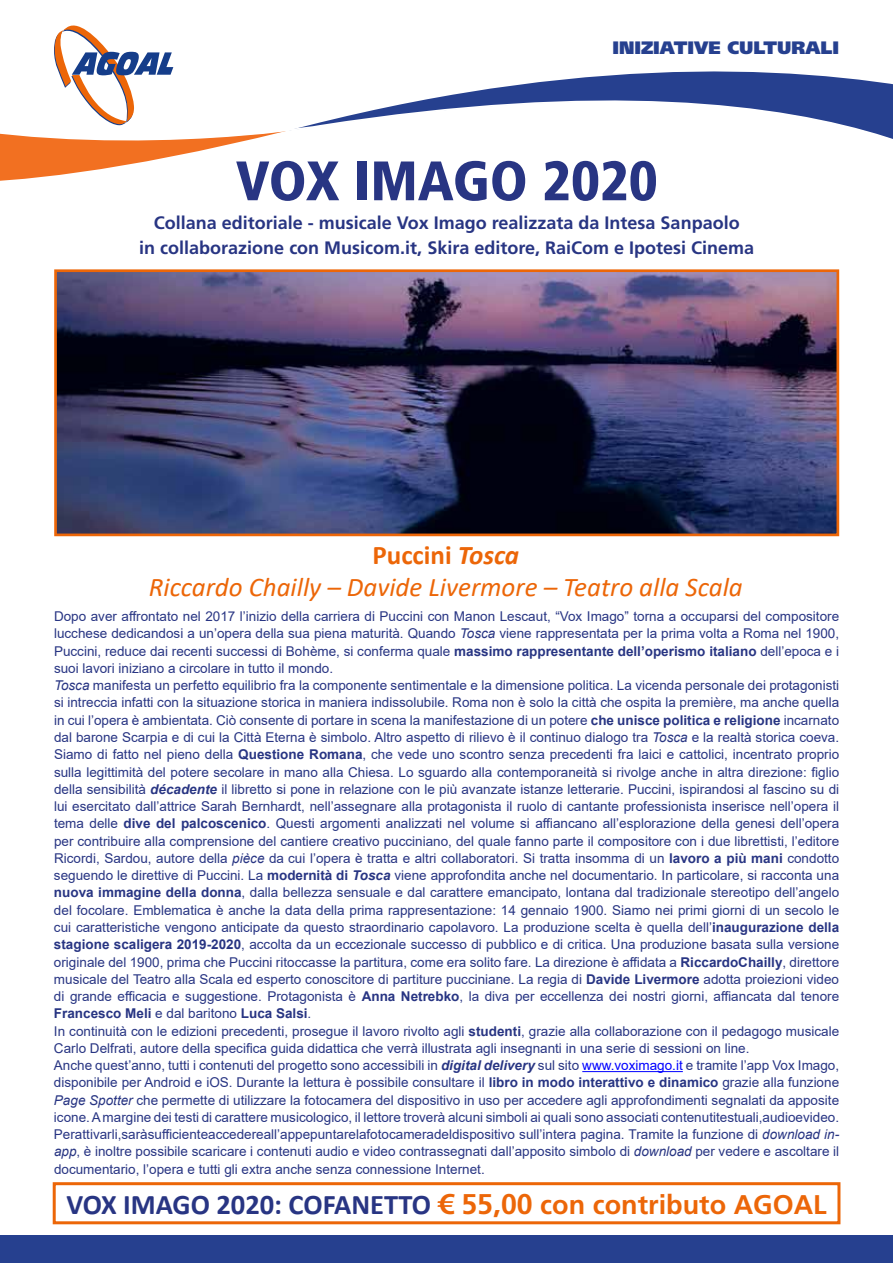
<style>
.page{position:relative;width:893px;height:1263px;background:#fff}
.page>*{position:absolute;margin:0;border:0;box-sizing:border-box;transform-origin:0 0}
.t1{font:900 condensed 55.5px "Frutiger LT Std";color:#283583}
.t2{font:700 28.5px "Calibri";color:#283583}
.t3{font:italic 27px/32.4px "Calibri";color:#ec6608;text-align:center}
.t4{font:700 18px/24.5px "Frutiger LT Std";color:#283583;text-align:center}
.t5{font:900 18px "Frutiger LT Std";color:#26408f}
.t6{font:13.5px/17.2px "Arial";color:#283583}
.s1{font-weight:700;font-style:normal}
.s2{font-weight:700}
.s3{font-style:italic}
.s4{font-weight:700;font-style:italic}
.s5{color:#00f}
.s6{font-family:"Frutiger LT Std";color:#ec6608}
.s7{font-family:"Frutiger LT Std";font-size:27px;color:#ec6608}
</style>
<div class="page">
<div style="left:0;top:1236px;width:893px;height:27px;background:#26408f"></div>
<svg style="left:54px;top:26px;width:118px;height:40px"></svg>
<svg style="left:0;top:66px;width:893px;height:115px"></svg>
<img style="left:58px;top:273px;width:777px;height:259px">
<div style="left:54px;top:269px;width:785px;height:267px;border:3px solid #ec6608"></div>
<hr style="left:582px;top:1071px;width:101px;height:1px;background:#00f">
<div style="left:53px;top:1182px;width:787px;height:42px;border:3px solid #ec6608"></div>
<h3 class="t5" style="left:612px;top:37px;width:228px">INIZIATIVE CULTURALI</h3>
<h1 class="t1" style="left:236px;top:148px;width:423px">VOX IMAGO 2020</h1>
<h3 class="t4" style="left:139px;top:211px;width:616px">Collana editoriale - musicale Vox Imago realizzata da Intesa Sanpaolo<br>in collaborazione con Musicom.it, Skira editore, RaiCom e Ipotesi Cinema</h3>
<h3 class="t3" style="left:149px;top:538px;width:595px"><span class="s1">Puccini</span> <span class="s2">Tosca<br></span>Riccardo Chailly – Davide Livermore – Teatro alla Scala</h3>
<p class="t6" style="left:54px;top:608px;width:787px">Dopo aver affrontato nel 2017 l’inizio della carriera di Puccini con Manon Lescaut, “Vox Imago” torna a occuparsi del compositore lucchese dedicandosi a un’opera della sua piena maturità. Quando <span class="s3">Tosca</span> viene rappresentata per la prima volta a Roma nel 1900, Puccini, reduce dai recenti successi di Bohème, si conferma quale <span class="s2">massimo rappresentante dell’operismo italiano</span> dell’epoca e i suoi lavori iniziano a circolare in tutto il mondo.<br><span class="s3">Tosca</span> manifesta un perfetto equilibrio fra la componente sentimentale e la dimensione politica. La vicenda personale dei protagonisti si intreccia infatti con la situazione storica in maniera indissolubile. Roma non è solo la città che ospita la première, ma anche quella in cui l’opera è ambientata. Ciò consente di portare in scena la manifestazione di un potere <span class="s2">che unisce politica e religione</span> incarnato dal barone Scarpia e di cui la Città Eterna è simbolo. Altro aspetto di rilievo è il continuo dialogo tra <span class="s3">Tosca</span> e la realtà storica coeva.<br>Siamo di fatto nel pieno della <span class="s2">Questione Romana</span>, che vede uno scontro senza precedenti fra laici e cattolici, incentrato proprio sulla legittimità del potere secolare in mano alla Chiesa. Lo sguardo alla contemporaneità si rivolge anche in altra direzione: figlio della sensibilità <span class="s4">décadente</span> il libretto si pone in relazione con le più avanzate istanze letterarie. Puccini, ispirandosi al fascino su di lui esercitato dall’attrice Sarah Bernhardt, nell’assegnare alla protagonista il ruolo di cantante professionista inserisce nell’opera il tema delle <span class="s2">dive del palcoscenico</span>. Questi argomenti analizzati nel volume si affiancano all’esplorazione della genesi dell’opera per contribuire alla comprensione del cantiere creativo pucciniano, del quale fanno parte il compositore con i due librettisti, l’editore Ricordi, Sardou, autore della <span class="s3">pièce</span> da cui l’opera è tratta e altri collaboratori. Si tratta insomma di un <span class="s2">lavoro a più mani</span> condotto seguendo le direttive di Puccini. La <span class="s2">modernità di</span> <span class="s4">Tosca</span> viene approfondita anche nel documentario. In particolare, si racconta una <span class="s2">nuova immagine della donna</span>, dalla bellezza sensuale e dal carattere emancipato, lontana dal tradizionale stereotipo dell’angelo del focolare. Emblematica è anche la data della prima rappresentazione: 14 gennaio 1900. Siamo nei primi giorni di un secolo le cui caratteristiche vengono anticipate da questo straordinario capolavoro. La produzione scelta è quella dell’<span class="s2">inaugurazione della stagione scaligera 2019-2020</span>, accolta da un eccezionale successo di pubblico e di critica. Una produzione basata sulla versione originale del 1900, prima che Puccini ritoccasse la partitura, come era solito fare. La direzione è affidata a <span class="s2">RiccardoChailly</span>, direttore musicale del Teatro alla Scala ed esperto conoscitore di partiture pucciniane. La regia di <span class="s2">Davide Livermore</span> adotta proiezioni video di grande efficacia e suggestione. Protagonista è <span class="s2">Anna Netrebko</span>, la diva per eccellenza dei nostri giorni, affiancata dal tenore <span class="s2">Francesco Meli</span> e dal baritono <span class="s2">Luca Salsi</span>.<br>In continuità con le edizioni precedenti, prosegue il lavoro rivolto agli <span class="s2">studenti</span>, grazie alla collaborazione con il pedagogo musicale Carlo Delfrati, autore della specifica guida didattica che verrà illustrata agli insegnanti in una serie di sessioni on line.<br>Anche quest’anno, tutti i contenuti del progetto sono accessibili in <span class="s4">digital delivery</span> sul sito <span class="s5">www.voximago.it</span> e tramite l’app Vox Imago, disponibile per Android e iOS. Durante la lettura è possibile consultare il <span class="s2">libro in modo interattivo e dinamico</span> grazie alla funzione <span class="s3">Page Spotter</span> che permette di utilizzare la fotocamera del dispositivo in uso per accedere agli approfondimenti segnalati da apposite icone. A margine dei testi di carattere musicologico, il lettore troverà alcuni simboli ai quali sono associati contenutitestuali,audioevideo.<br>Perattivarli,saràsufficienteaccedereall’appepuntarelafotocameradeldispositivo sull’intera pagina. Tramite la funzione di <span class="s3">download in&shy;app</span>, è inoltre possibile scaricare i contenuti audio e video contrassegnati dall’apposito simbolo di <span class="s3">download</span> per vedere e ascoltare il documentario, l’opera e tutti gli extra anche senza connessione Internet.</p>
<h2 class="t2" style="left:66px;top:1184px;width:762px">VOX IMAGO 2020: COFANETTO <span class="s6">€ 55,00</span> <span class="s7">con contributo AGOAL</span></h2>
</div>
